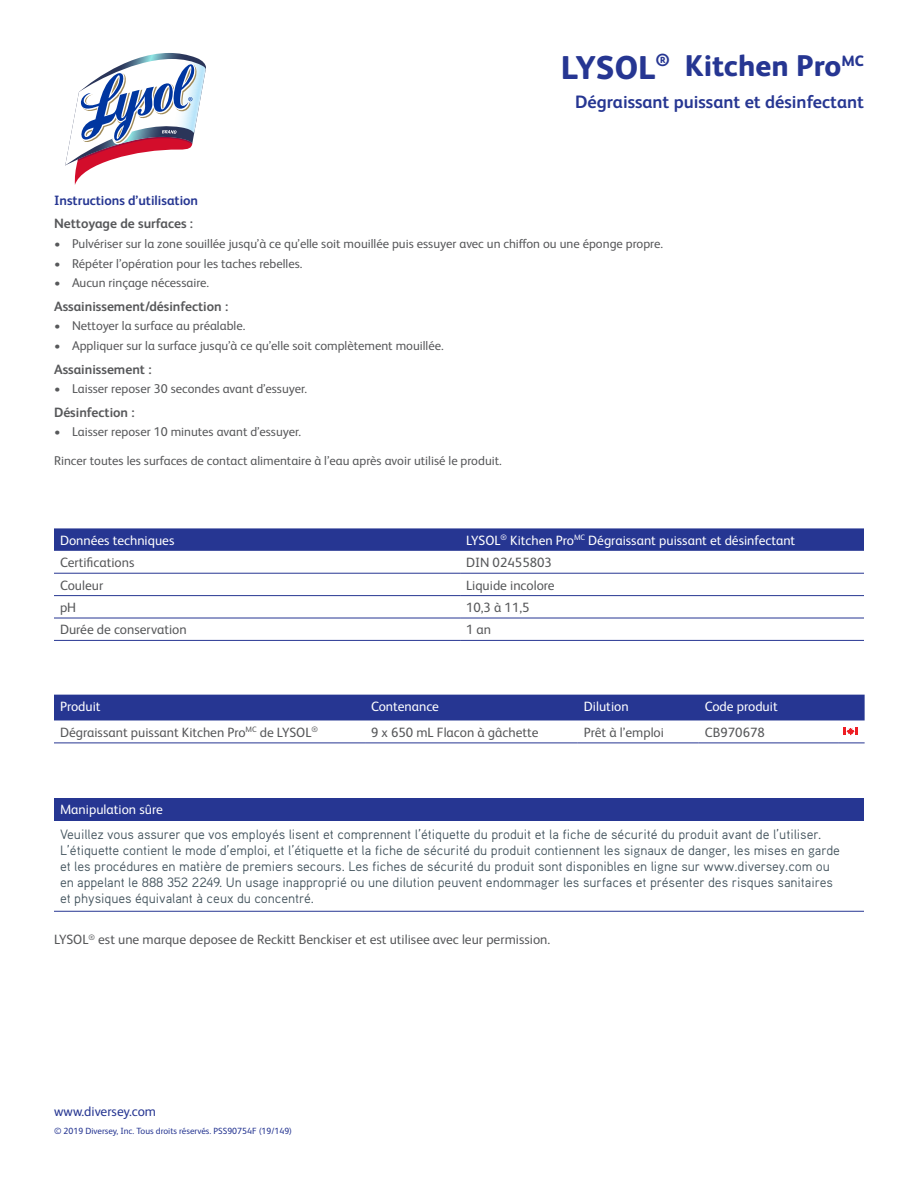
<style>
.page{position:relative;width:918px;height:1188px;background:#fff}
.page>*{position:absolute;margin:0;border:0;box-sizing:border-box;transform-origin:0 0}
.Fancy_Name_page_2{font:800 30px "FS Albert Pro";color:#263692}
.Product_Descriptor_p{font:700 18px "FS Albert Pro";color:#263692}
.Body_text{font:13.5px/16.2px "Aaux Pro OT";letter-spacing:-.005em;color:#45555f}
.Body_text-2{font:13.5px "FS Albert Pro";color:#57585a}
._2_Table_Subhead_Blu{font:13.5px "FS Albert Pro";color:#fff}
.bullet{font:700 13.5px "FS Albert Pro";color:#57585a}
.Section_headings{font:700 13.5px "FS Albert Pro";color:#263692}
.t1{font:13.5px "FS Albert Pro";color:#263692}
.bullet-2{font:12.75px "FS Albert Pro";color:#57585a}
.t2{font:9px "FS Albert Pro";color:#263692}
.s1{font-size:33px}
</style>
<div class="page">
<div style="left:54px;top:695px;width:811px;height:25px;background:#263692"></div>
<hr style="left:54px;top:743px;width:311px;height:1px;background:#263692">
<hr style="left:365px;top:743px;width:213px;height:1px;background:#263692">
<hr style="left:578px;top:743px;width:121px;height:1px;background:#263692">
<hr style="left:699px;top:743px;width:139px;height:1px;background:#263692">
<svg style="left:838px;top:743px;width:27px;height:1px"></svg>
<svg style="left:844px;top:727px;width:13px;height:8px"></svg>
<svg style="left:54px;top:528px;width:810px;height:23px;background:#2b3b94"></svg>
<hr style="left:54px;top:573px;width:406px;height:1px;background:#263692">
<hr style="left:460px;top:573px;width:404px;height:1px;background:#263692">
<hr style="left:54px;top:595px;width:406px;height:1px;background:#263692">
<hr style="left:460px;top:595px;width:404px;height:1px;background:#263692">
<hr style="left:54px;top:618px;width:406px;height:1px;background:#263692">
<hr style="left:460px;top:618px;width:404px;height:1px;background:#263692">
<hr style="left:54px;top:640px;width:406px;height:1px;background:#263692">
<hr style="left:460px;top:640px;width:404px;height:1px;background:#263692">
<div style="left:54px;top:798px;width:810px;height:22px;background:#263692"></div>
<hr style="left:54px;top:911px;width:810px;height:1px;background:#263692">
<svg style="left:65px;top:53px;width:141px;height:132px"></svg>
<p class="Fancy_Name_page_2" style="left:561px;top:43px;width:305px"><span class="s1">LYSOL</span><sup>®</sup> Kitchen Pro<sup>MC</sup></p>
<p class="Product_Descriptor_p" style="left:575px;top:90px;width:290px">Dégraissant puissant et désinfectant</p>
<p class="Section_headings" style="left:54px;top:191px;width:146px">Instructions d’utilisation</p>
<p class="bullet" style="left:54px;top:214px;width:141px">Nettoyage de surfaces :</p>
<p class="bullet-2" style="left:54px;top:235px;width:611px">• Pulvériser sur la zone souillée jusqu’à ce qu’elle soit mouillée puis essuyer avec un chiffon ou une éponge propre.</p>
<p class="bullet-2" style="left:54px;top:254px;width:250px">• Répéter l’opération pour les taches rebelles.</p>
<p class="bullet-2" style="left:54px;top:274px;width:157px">• Aucun rinçage nécessaire.</p>
<p class="bullet" style="left:54px;top:297px;width:176px">Assainissement/désinfection :</p>
<p class="bullet-2" style="left:54px;top:317px;width:193px">• Nettoyer la surface au préalable.</p>
<p class="bullet-2" style="left:54px;top:337px;width:391px">• Appliquer sur la surface jusqu’à ce qu’elle soit complètement mouillée.</p>
<p class="bullet" style="left:54px;top:360px;width:99px">Assainissement :</p>
<p class="bullet-2" style="left:54px;top:380px;width:255px">• Laisser reposer 30 secondes avant d’essuyer.</p>
<p class="bullet" style="left:54px;top:403px;width:82px">Désinfection :</p>
<p class="bullet-2" style="left:54px;top:423px;width:249px">• Laisser reposer 10 minutes avant d’essuyer.</p>
<p class="bullet-2" style="left:54px;top:452px;width:449px">Rincer toutes les surfaces de contact alimentaire à l’eau après avoir utilisé le produit.</p>
<p class="_2_Table_Subhead_Blu" style="left:60px;top:531px;width:116px">Données techniques</p>
<p class="_2_Table_Subhead_Blu" style="left:466px;top:531px;width:331px">LYSOL<sup>®</sup> Kitchen Pro<sup>MC</sup> Dégraissant puissant et désinfectant</p>
<p class="Body_text-2" style="left:60px;top:553px;width:76px">Certifications</p>
<p class="Body_text-2" style="left:466px;top:553px;width:87px">DIN 02455803</p>
<p class="Body_text-2" style="left:60px;top:575px;width:45px">Couleur</p>
<p class="Body_text-2" style="left:466px;top:575px;width:90px">Liquide incolore</p>
<p class="Body_text-2" style="left:60px;top:598px;width:18px">pH</p>
<p class="Body_text-2" style="left:466px;top:598px;width:65px">10,3 à 11,5</p>
<p class="Body_text-2" style="left:60px;top:620px;width:128px">Durée de conservation</p>
<p class="Body_text-2" style="left:466px;top:620px;width:27px">1 an</p>
<p class="_2_Table_Subhead_Blu" style="left:60px;top:697px;width:42px">Produit</p>
<p class="_2_Table_Subhead_Blu" style="left:371px;top:697px;width:69px">Contenance</p>
<p class="_2_Table_Subhead_Blu" style="left:584px;top:697px;width:46px">Dilution</p>
<p class="_2_Table_Subhead_Blu" style="left:705px;top:697px;width:74px">Code produit</p>
<p class="Body_text-2" style="left:60px;top:723px;width:260px">Dégraissant puissant Kitchen Pro<sup>MC</sup> de LYSOL<sup>®</sup></p>
<p class="Body_text-2" style="left:371px;top:723px;width:169px">9 x 650 mL Flacon à gâchette</p>
<p class="Body_text-2" style="left:584px;top:723px;width:82px">Prêt à l’emploi</p>
<p class="Body_text-2" style="left:705px;top:723px;width:62px">CB970678</p>
<p class="_2_Table_Subhead_Blu" style="left:60px;top:800px;width:104px">Manipulation sûre</p>
<p class="Body_text" style="left:60px;top:825px;width:782px">Veuillez vous assurer que vos employés lisent et comprennent l’étiquette du produit et la fiche de sécurité du produit avant de l’utiliser.<br>L’étiquette contient le mode d’emploi, et l’étiquette et la fiche de sécurité du produit contiennent les signaux de danger, les mises en garde et les procédures en matière de premiers secours. Les fiches de sécurité du produit sont disponibles en ligne sur www.diversey.com ou en appelant le 888 352 2249. Un usage inapproprié ou une dilution peuvent endommager les surfaces et présenter des risques sanitaires et physiques équivalant à ceux du concentré.</p>
<p class="Body_text-2" style="left:54px;top:930px;width:498px">LYSOL<sup>®</sup> est une marque deposee de Reckitt Benckiser et est utilisee avec leur permission.</p>
<p class="t1" style="left:54px;top:1102px;width:104px">www.diversey.com</p>
<p class="t2" style="left:54px;top:1125px;width:240px">© 2019 Diversey, Inc. Tous droits réservés. PSS90754F (19/149)</p>
</div>
